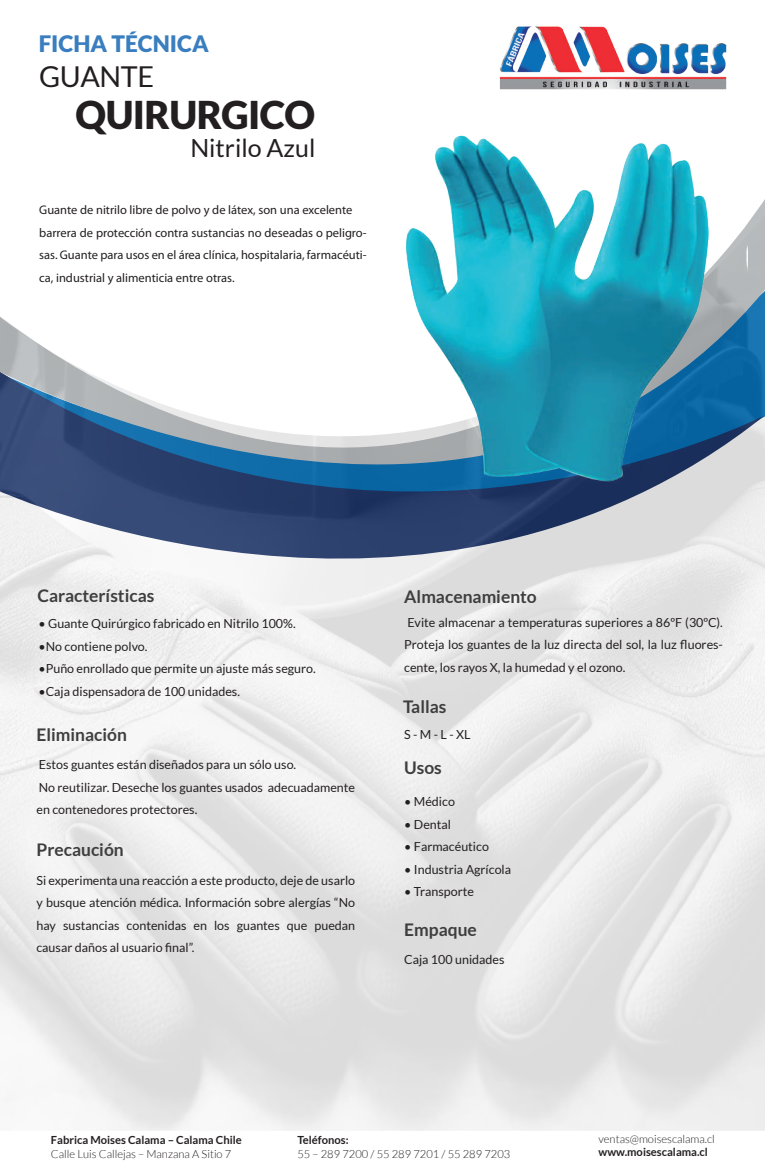
<style>
.page{position:relative;width:765px;height:1170px;background:#fff}
.page>*{position:absolute;margin:0;border:0;box-sizing:border-box;transform-origin:0 0}
.t1{font:900 38.25px "Lato";letter-spacing:-.015em;color:#231f20}
.t2{font:28.75px "Lato";letter-spacing:-.015em;color:#231f20}
.t3{font:25px "Lato";color:#231f20}
.t4{font:900 22.62px "Lato";color:#3a7ebf}
.t5{font:700 17.38px "Lato";color:#3e3e3f}
.t6{font:12.5px/22.5px "Lato";color:#231f20;text-align:justify}
.t7{font:12.5px/22.5px "Myriad Pro";color:#231f20}
.t8{font:300 11.12px "Lato";color:#231f20}
.t9{font:700 11.12px "Lato";color:#231f20}
</style>
<div class="page">
<img style="left:499px;top:26px;width:228px;height:64px">
<img style="left:0;top:215px;width:765px;height:915px">
<img style="left:355px;top:135px;width:393px;height:366px">
<h3 class="t4" style="left:39px;top:31px;width:172px">FICHA TÉCNICA</h3>
<h2 class="t2" style="left:39px;top:61px;width:116px">GUANTE</h2>
<h1 class="t1" style="left:76px;top:92px;width:241px">QUIRURGICO</h1>
<h3 class="t3" style="left:190px;top:134px;width:127px">Nitrilo Azul</h3>
<p class="t7" style="left:39px;top:198px;width:329px">Guante de nitrilo libre de polvo y de látex, son una excelente barrera de protección contra sustancias no deseadas o peligro&shy;sas. Guante para usos en el área clínica, hospitalaria, farmacéuti&shy;ca, industrial y alimenticia entre otras.</p>
<h3 class="t5" style="left:37px;top:585px;width:118px">Características</h3>
<p class="t6" style="left:39px;top:612px;width:259px">• Guante Quirúrgico fabricado en Nitrilo 100%.</p>
<p class="t6" style="left:39px;top:635px;width:111px">•No contiene polvo.</p>
<p class="t6" style="left:39px;top:657px;width:279px">•Puño enrollado que permite un ajuste más seguro.</p>
<p class="t6" style="left:39px;top:680px;width:203px">•Caja dispensadora de 100 unidades.</p>
<h3 class="t5" style="left:36px;top:724px;width:92px">Eliminación</h3>
<p class="t6" style="left:36px;top:753px;width:320px;text-align:left">Estos guantes están diseñados para un sólo uso.<br>No reutilizar. Deseche los guantes usados adecuadamente en contenedores protectores.</p>
<h3 class="t5" style="left:36px;top:840px;width:89px">Precaución</h3>
<p class="t6" style="left:36px;top:868px;width:320px">Si experimenta una reacción a este producto, deje de usarlo y busque atención médica. Información sobre alergías “No hay sustancias contenidas en los guantes que puedan causar daños al usuario final”.</p>
<h3 class="t5" style="left:404px;top:586px;width:134px">Almacenamiento</h3>
<p class="t6" style="left:404px;top:610px;width:320px">Evite almacenar a temperaturas superiores a 86ºF (30ºC).<br>Proteja los guantes de la luz directa del sol, la luz fluores&shy;cente, los rayos X, la humedad y el ozono.</p>
<h3 class="t5" style="left:403px;top:697px;width:45px">Tallas</h3>
<p class="t6" style="left:404px;top:722px;width:68px">S - M - L - XL</p>
<h3 class="t5" style="left:404px;top:758px;width:39px">Usos</h3>
<p class="t6" style="left:404px;top:790px;width:52px">• Médico</p>
<p class="t6" style="left:404px;top:812px;width:48px">• Dental</p>
<p class="t6" style="left:404px;top:835px;width:86px">• Farmacéutico</p>
<p class="t6" style="left:404px;top:857px;width:108px">• Industria Agrícola</p>
<p class="t6" style="left:404px;top:880px;width:71px">• Transporte</p>
<h3 class="t5" style="left:404px;top:919px;width:74px">Empaque</h3>
<p class="t6" style="left:404px;top:948px;width:102px">Caja 100 unidades</p>
<p class="t9" style="left:51px;top:1133px;width:192px">Fabrica Moises Calama – Calama Chile</p>
<p class="t8" style="left:51px;top:1147px;width:182px">Calle Luis Callejas – Manzana A Sitio 7</p>
<p class="t9" style="left:297px;top:1133px;width:53px">Teléfonos:</p>
<p class="t8" style="left:297px;top:1147px;width:214px">55 – 289 7200 / 55 289 7201 / 55 289 7203</p>
<p class="t8" style="left:599px;top:1132px;width:118px">ventas@moisescalama.cl</p>
<p class="t9" style="left:599px;top:1145px;width:111px">www.moisescalama.cl</p>
</div>
